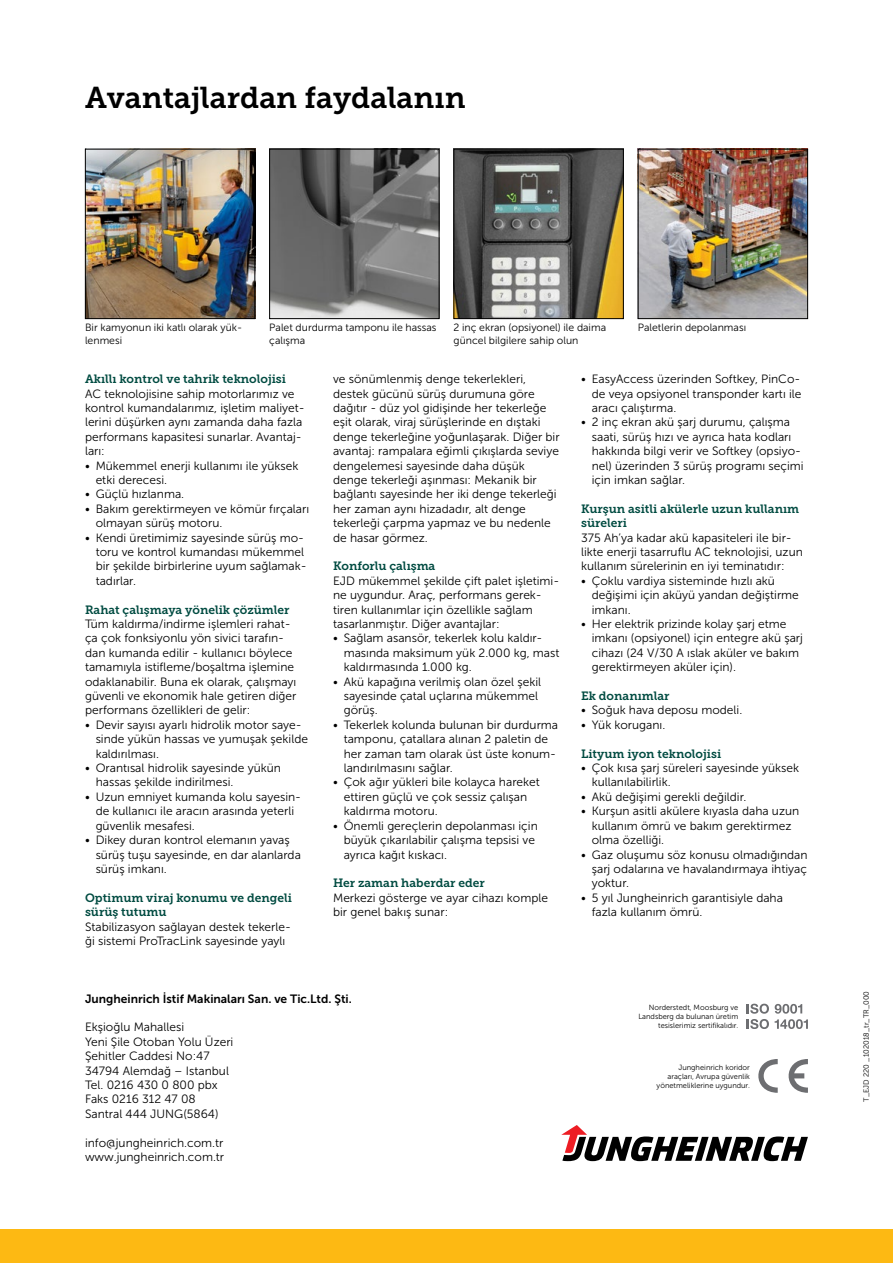
<style>
.page{position:relative;width:893px;height:1263px;background:#fff}
.page>*{position:absolute;margin:0;border:0;box-sizing:border-box;transform-origin:0 0}
.t1{font:30px "Museo JH Slab 700";color:#000}
.t2{font:12px/14.4px "Museo JH Sans 300";color:#000}
.t3{font:12px/14.4px "Museo JH Slab 700";color:#004b41}
.t4{font:12px "Museo JH Sans 700";color:#000}
.t5{font:10.5px/12.8px "Museo JH Sans 300";color:#000}
.t6{font:7.5px/9px "Museo JH Sans 300";color:#000;text-align:right}
</style>
<div class="page">
<div style="left:0;top:1229px;width:893px;height:34px;background:#fdb913"></div>
<svg style="left:561px;top:1125px;width:247px;height:36px"></svg>
<img style="left:87px;top:151px;width:166px;height:166px">
<div style="left:85px;top:149px;width:170px;height:170px;border:1px solid #000"></div>
<img style="left:271px;top:151px;width:166px;height:166px">
<div style="left:269px;top:149px;width:170px;height:170px;border:1px solid #000"></div>
<img style="left:456px;top:151px;width:166px;height:166px">
<div style="left:454px;top:149px;width:170px;height:170px;border:1px solid #000"></div>
<img style="left:640px;top:151px;width:166px;height:166px">
<div style="left:638px;top:149px;width:170px;height:170px;border:1px solid #000"></div>
<svg style="left:758px;top:1059px;width:50px;height:34px"></svg>
<svg style="left:747px;top:1004px;width:22px;height:25px"></svg>
<svg style="left:775px;top:1004px;width:33px;height:25px"></svg>
<h1 class="t1" style="left:85px;top:80px;width:382px">Avantajlardan faydalanın</h1>
<p class="t5" style="left:85px;top:321px;width:159px">Bir kamyonun iki katlı olarak yük&shy;lenmesi</p>
<p class="t5" style="left:269px;top:321px;width:169px">Palet durdurma tamponu ile hassas çalışma</p>
<p class="t5" style="left:454px;top:321px;width:154px">2 inç ekran (opsiyonel) ile daima güncel bilgilere sahip olun</p>
<p class="t5" style="left:638px;top:321px;width:110px">Paletlerin depolanması</p>
<p class="t3" style="left:85px;top:372px;width:203px">Akıllı kontrol ve tahrik teknolojisi</p>
<p class="t2" style="left:85px;top:386px;width:221px">AC teknolojisine sahip motorlarımız ve kontrol kumandalarımız, işletim maliyet&shy;lerini düşürken aynı zamanda daha fazla performans kapasitesi sunarlar. Avantaj&shy;ları:</p>
<p class="t2" style="left:96px;top:458px;width:204px;text-indent:-11px">• Mükemmel enerji kullanımı ile yüksek etki derecesi.</p>
<p class="t2" style="left:85px;top:487px;width:101px">• Güçlü hızlanma.</p>
<p class="t2" style="left:96px;top:502px;width:215px;text-indent:-11px">• Bakım gerektirmeyen ve kömür fırçaları olmayan sürüş motoru.</p>
<p class="t2" style="left:96px;top:530px;width:213px;text-indent:-11px">• Kendi üretimimiz sayesinde sürüş mo&shy;toru ve kontrol kumandası mükemmel bir şekilde birbirlerine uyum sağlamak&shy;tadırlar.</p>
<p class="t3" style="left:85px;top:602px;width:206px">Rahat çalışmaya yönelik çözümler</p>
<p class="t2" style="left:85px;top:617px;width:213px">Tüm kaldırma/indirme işlemleri rahat&shy;ça çok fonksiyonlu yön sivici tarafın&shy;dan kumanda edilir - kullanıcı böylece tamamıyla istifleme/boşaltma işlemine odaklanabilir. Buna ek olarak, çalışmayı güvenli ve ekonomik hale getiren diğer performans özellikleri de gelir:</p>
<p class="t2" style="left:96px;top:718px;width:214px;text-indent:-11px">• Devir sayısı ayarlı hidrolik motor saye&shy;sinde yükün hassas ve yumuşak şekilde kaldırılması.</p>
<p class="t2" style="left:96px;top:761px;width:187px;text-indent:-11px">• Orantısal hidrolik sayesinde yükün hassas şekilde indirilmesi.</p>
<p class="t2" style="left:96px;top:790px;width:207px;text-indent:-11px">• Uzun emniyet kumanda kolu sayesin&shy;de kullanıcı ile aracın arasında yeterli güvenlik mesafesi.</p>
<p class="t2" style="left:96px;top:833px;width:207px;text-indent:-11px">• Dikey duran kontrol elemanın yavaş sürüş tuşu sayesinde, en dar alanlarda sürüş imkanı.</p>
<p class="t3" style="left:85px;top:890px;width:209px">Optimum viraj konumu ve dengeli sürüş tutumu</p>
<p class="t2" style="left:85px;top:919px;width:207px">Stabilizasyon sağlayan destek tekerle&shy;ği sistemi ProTracLink sayesinde yaylı</p>
<p class="t2" style="left:592px;top:372px;width:211px;text-align:justify;text-indent:-11px">• EasyAccess üzerinden Softkey, PinCo&shy;de veya opsiyonel transponder kartı ile aracı çalıştırma.</p>
<p class="t2" style="left:592px;top:415px;width:213px;text-indent:-11px">• 2 inç ekran akü şarj durumu, çalışma saati, sürüş hızı ve ayrıca hata kodları hakkında bilgi verir ve Softkey (opsiyo&shy;nel) üzerinden 3 sürüş programı seçimi için imkan sağlar.</p>
<p class="t3" style="left:581px;top:502px;width:220px">Kurşun asitli akülerle uzun kullanım süreleri</p>
<p class="t2" style="left:581px;top:530px;width:223px">375 Ah’ya kadar akü kapasiteleri ile bir&shy;likte enerji tasarruflu AC teknolojisi, uzun kullanım sürelerinin en iyi teminatıdır:</p>
<p class="t2" style="left:592px;top:574px;width:209px;text-indent:-11px">• Çoklu vardiya sisteminde hızlı akü değişimi için aküyü yandan değiştirme imkanı.</p>
<p class="t2" style="left:592px;top:617px;width:213px;text-indent:-11px">• Her elektrik prizinde kolay şarj etme imkanı (opsiyonel) için entegre akü şarj cihazı (24 V/30 A ıslak aküler ve bakım gerektirmeyen aküler için).</p>
<p class="t3" style="left:581px;top:689px;width:90px">Ek donanımlar</p>
<p class="t2" style="left:581px;top:703px;width:163px">• Soğuk hava deposu modeli.</p>
<p class="t2" style="left:581px;top:718px;width:86px">• Yük koruganı.</p>
<p class="t3" style="left:581px;top:746px;width:142px">Lityum iyon teknolojisi</p>
<p class="t2" style="left:592px;top:761px;width:209px;text-indent:-11px">• Çok kısa şarj süreleri sayesinde yüksek kullanılabilirlik.</p>
<p class="t2" style="left:581px;top:790px;width:167px">• Akü değişimi gerekli değildir.</p>
<p class="t2" style="left:592px;top:804px;width:209px;text-indent:-11px">• Kurşun asitli akülere kıyasla daha uzun kullanım ömrü ve bakım gerektirmez olma özelliği.</p>
<p class="t2" style="left:592px;top:847px;width:217px;text-align:justify;text-indent:-11px">• Gaz oluşumu söz konusu olmadığından şarj odalarına ve havalandırmaya ihtiyaç yoktur.</p>
<p class="t2" style="left:592px;top:890px;width:193px;text-indent:-11px">• 5 yıl Jungheinrich garantisiyle daha fazla kullanım ömrü.</p>
<p class="t2" style="left:333px;top:372px;width:228px">ve sönümlenmiş denge tekerlekleri, destek gücünü sürüş durumuna göre dağıtır - düz yol gidişinde her tekerleğe eşit olarak, viraj sürüşlerinde en dıştaki denge tekerleğine yoğunlaşarak. Diğer bir avantaj: rampalara eğimli çıkışlarda seviye dengelemesi sayesinde daha düşük denge tekerleği aşınması: Mekanik bir bağlantı sayesinde her iki denge tekerleği her zaman aynı hizadadır, alt denge tekerleği çarpma yapmaz ve bu nedenle de hasar görmez.</p>
<p class="t3" style="left:333px;top:559px;width:104px">Konforlu çalışma</p>
<p class="t2" style="left:333px;top:574px;width:228px">EJD mükemmel şekilde çift palet işletimi&shy;ne uygundur. Araç, performans gerek&shy;tiren kullanımlar için özellikle sağlam tasarlanmıştır. Diğer avantajlar:</p>
<p class="t2" style="left:344px;top:631px;width:217px;text-indent:-11px">• Sağlam asansör, tekerlek kolu kaldır&shy;masında maksimum yük 2.000 kg, mast kaldırmasında 1.000 kg.</p>
<p class="t2" style="left:344px;top:674px;width:199px;text-indent:-11px">• Akü kapağına verilmiş olan özel şekil sayesinde çatal uçlarına mükemmel görüş.</p>
<p class="t2" style="left:344px;top:718px;width:216px;text-indent:-11px">• Tekerlek kolunda bulunan bir durdurma tamponu, çatallara alınan 2 paletin de her zaman tam olarak üst üste konum&shy;landırılmasını sağlar.</p>
<p class="t2" style="left:344px;top:775px;width:198px;text-indent:-11px">• Çok ağır yükleri bile kolayca hareket ettiren güçlü ve çok sessiz çalışan kaldırma motoru.</p>
<p class="t2" style="left:344px;top:818px;width:196px;text-indent:-11px">• Önemli gereçlerin depolanması için büyük çıkarılabilir çalışma tepsisi ve ayrıca kağıt kıskacı.</p>
<p class="t3" style="left:333px;top:876px;width:153px">Her zaman haberdar eder</p>
<p class="t2" style="left:333px;top:890px;width:216px">Merkezi gösterge ve ayar cihazı komple bir genel bakış sunar:</p>
<p class="t4" style="left:85px;top:992px;width:268px">Jungheinrich İstif Makinaları San. ve Tic.Ltd. Şti.</p>
<p class="t2" style="left:85px;top:1020px;width:150px">Ekşioğlu Mahallesi<br>Yeni Şile Otoban Yolu Üzeri<br>Şehitler Caddesi No:47<br>34794 Alemdağ – Istanbul<br>Tel. 0216 430 0 800 pbx<br>Faks 0216 312 47 08<br>Santral 444 JUNG(5864)</p>
<p class="t2" style="left:85px;top:1135px;width:141px">info@jungheinrich.com.tr www.jungheinrich.com.tr</p>
<p class="t6" style="left:638px;top:1003px;width:101px">Norderstedt, Moosburg ve<br>Landsberg da bulunan üretim tesislerimiz sertifikalıdır.</p>
<p class="t6" style="left:657px;top:1063px;width:95px">Jungheinrich koridor araçları, Avrupa güvenlik yönetmeliklerine uygundur.</p>
<p class="t6" style="left:862px;top:1101px;width:112px;rotate:-90deg">T_EJD 220 _102018_tr_TR_000</p>
</div>
